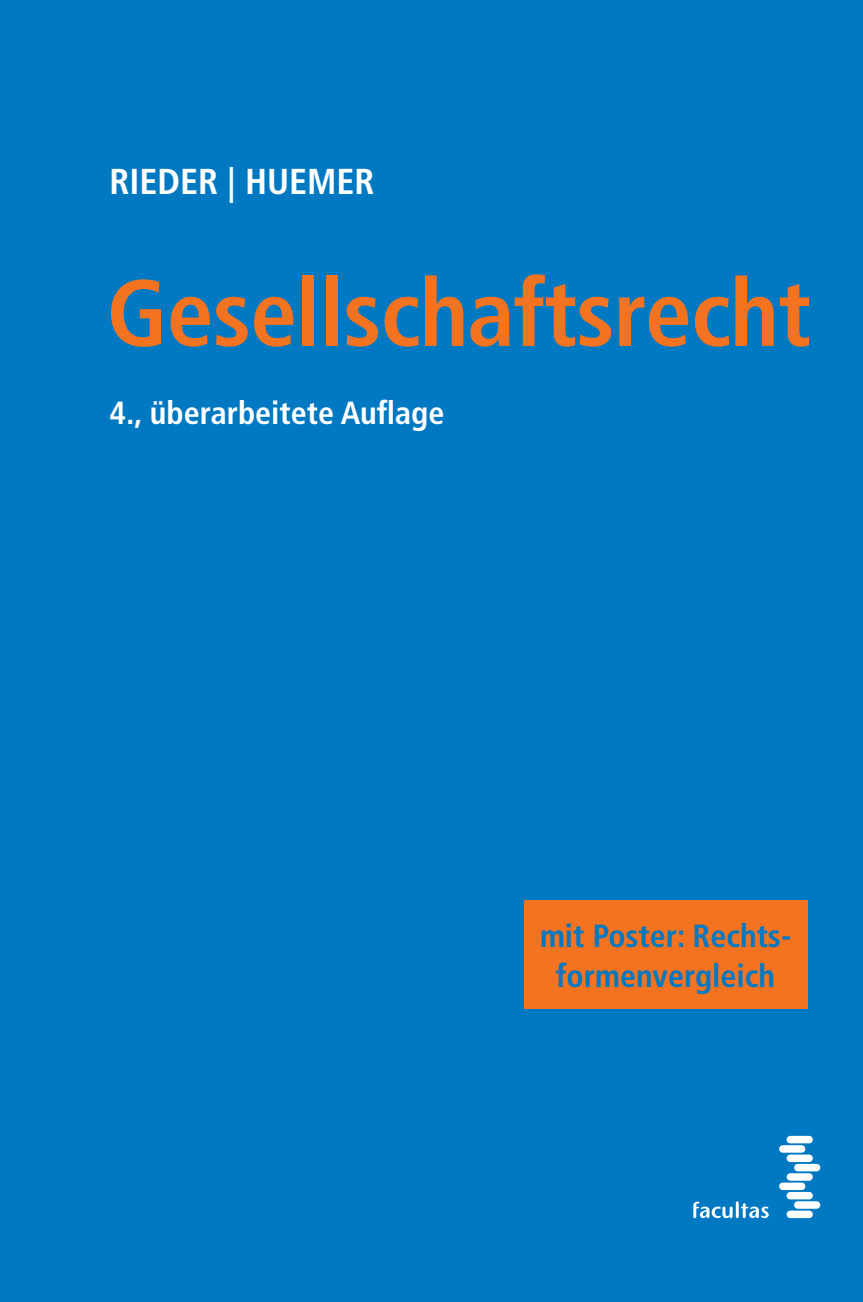
<style>
.page{position:relative;width:863px;height:1302px;background:#fff}
.page>*{position:absolute;margin:0;border:0;box-sizing:border-box;transform-origin:0 0}
.t1{font:700 condensed 94px "Frutiger";letter-spacing:-.01em;color:#f47321}
.t2{font:700 condensed 36px "Frutiger";color:#fff}
.t3{font:700 condensed 32px/40px "Frutiger";color:#0079c2;text-align:center}
.t4{font:700 condensed 32px "Frutiger";color:#fff}
</style>
<div class="page">
<div style="left:0;top:0;width:862px;height:1302px;background:#0079c2"></div>
<div style="left:523px;top:900px;width:284px;height:109px;background:#f47321"></div>
<div style="left:778px;top:1182px;width:27px;height:8px;background:#fff;border-radius:4px"></div>
<div style="left:786px;top:1192px;width:26px;height:7px;background:#fff;border-radius:4px"></div>
<div style="left:793px;top:1201px;width:27px;height:7px;background:#fff;border-radius:4px"></div>
<div style="left:786px;top:1210px;width:26px;height:8px;background:#fff;border-radius:4px"></div>
<div style="left:778px;top:1145px;width:27px;height:7px;background:#fff;border-radius:4px"></div>
<div style="left:786px;top:1136px;width:26px;height:7px;background:#fff;border-radius:4px"></div>
<div style="left:786px;top:1154px;width:26px;height:8px;background:#fff;border-radius:4px"></div>
<div style="left:793px;top:1164px;width:27px;height:7px;background:#fff;border-radius:4px"></div>
<div style="left:786px;top:1173px;width:26px;height:7px;background:#fff;border-radius:4px"></div>
<hr style="left:735px;top:1201px;width:3px;height:17px;background:#fff">
<svg style="left:693px;top:1201px;width:39px;height:17px"></svg>
<svg style="left:741px;top:1203px;width:27px;height:15px"></svg>
<p class="t2" style="left:109px;top:160px;width:266px">RIEDER | HUEMER</p>
<h1 class="t1" style="left:107px;top:257px;width:705px">Gesellschaftsrecht</h1>
<p class="t4" style="left:109px;top:394px;width:336px">4., überarbeitete Auflage</p>
<p class="t3" style="left:540px;top:915px;width:252px">mit Poster: Rechts&shy;formenvergleich</p>
</div>
